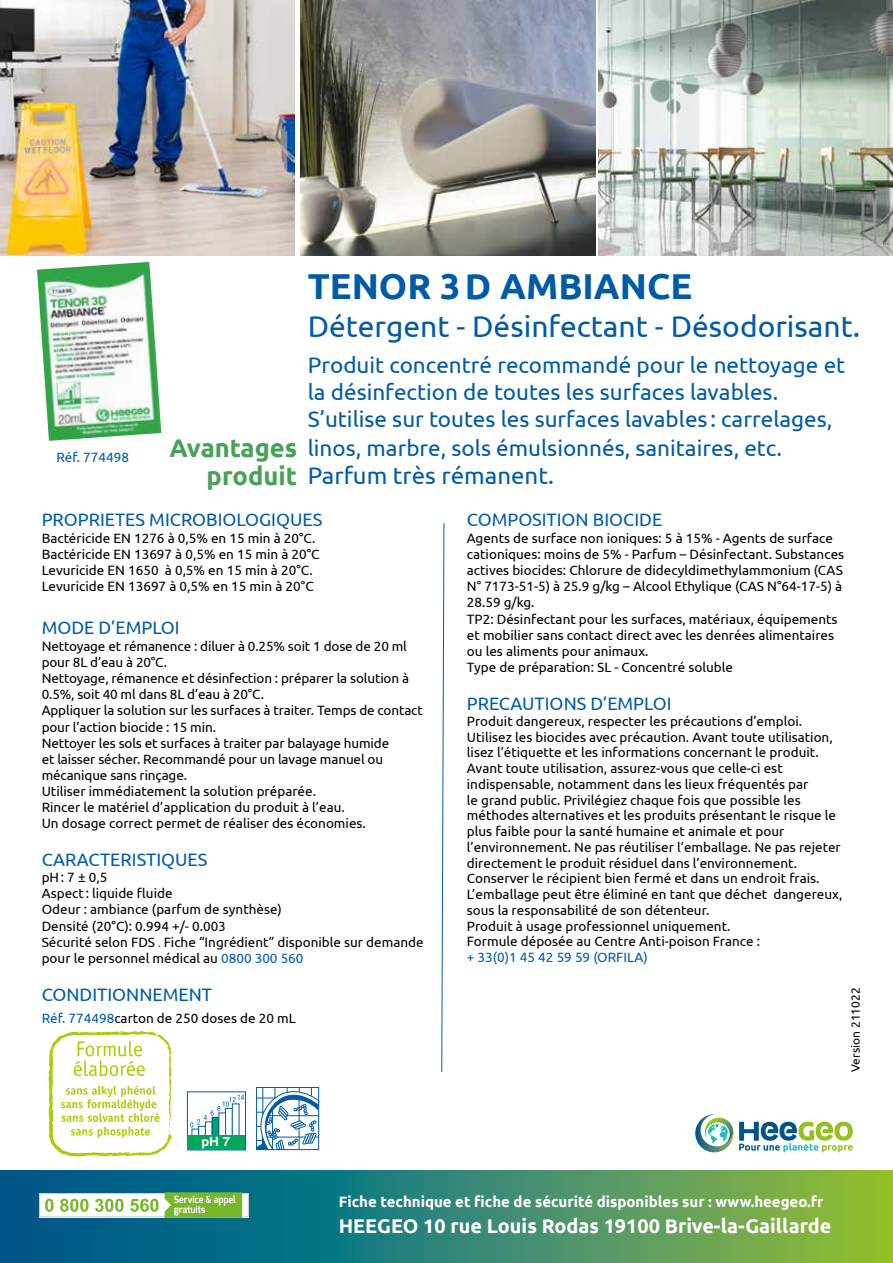
<style>
.page{position:relative;width:893px;height:1263px;background:#fff}
.page>*{position:absolute;margin:0;border:0;box-sizing:border-box;transform-origin:0 0}
.t1{font:700 36px "Ubuntu";color:#005ba6}
.t2{font:30px "Ubuntu";color:#005ba6}
.t3{font:700 25.5px "Ubuntu";color:#48a059}
.t4{font:24px "Ubuntu";color:#005ba6}
.t5{font:22.5px/27.6px "Ubuntu";color:#005ba6}
.t6{font:700 19.8px "Ubuntu";color:#fff}
.t7{font:18px "Ubuntu";color:#005ba6}
.t8{font:700 15px "Ubuntu";color:#fff}
.t9{font:13.5px/16.2px "Ubuntu";color:#000}
.t10{font:13.5px "Ubuntu";color:#005ba6}
.t11{font:700 12.6px "Helvetica Rounded";color:#fff}
.t12{font:12px "Ubuntu";color:#000}
.s1{font-weight:700;font-size:25.5px;color:#48a059}
.s2{font-size:11.7px;color:#575756}
.s3{color:#005ba6}
</style>
<div class="page">
<img style="left:598px;top:0;width:295px;height:255px">
<svg style="left:441px;top:523px;width:4px;height:549px"></svg>
<img style="left:300px;top:0;width:295px;height:255px">
<img style="left:0;top:0;width:295px;height:255px">
<div style="left:187px;top:1091px;width:59px;height:59px;border:1px solid #005ba6"></div>
<div style="left:198px;top:1126px;width:8px;height:18px;border:1px solid #005da7"></div>
<div style="left:205px;top:1121px;width:7px;height:23px;border:1px solid #005da7"></div>
<div style="left:212px;top:1117px;width:7px;height:27px;background:#00a75d"></div>
<div style="left:212px;top:1117px;width:7px;height:27px;border:1px solid #005ba6"></div>
<div style="left:225px;top:1108px;width:8px;height:36px;border:1px solid #005da7"></div>
<div style="left:232px;top:1104px;width:7px;height:40px;border:1px solid #005da7"></div>
<div style="left:188px;top:1135px;width:57px;height:14px;background:#00a75d"></div>
<svg style="left:190px;top:1094px;width:54px;height:33px"></svg>
<svg style="left:256px;top:1087px;width:63px;height:63px"></svg>
<img style="left:37px;top:262px;width:124px;height:179px">
<svg style="left:48px;top:1031px;width:124px;height:126px"></svg>
<svg style="left:0;top:1170px;width:893px;height:93px;background:#38886c"></svg>
<svg style="left:39px;top:1192px;width:210px;height:26px"></svg>
<svg style="left:695px;top:1114px;width:158px;height:39px"></svg>
<p class="t10" style="left:56px;top:449px;width:74px">Réf. 774498</p>
<h1 class="t1" style="left:308px;top:264px;width:386px">TENOR 3D AMBIANCE</h1>
<h2 class="t2" style="left:308px;top:308px;width:554px">Détergent - Désinfectant - Désodorisant.</h2>
<h3 class="t5" style="left:308px;top:350px;width:539px">Produit concentré recommandé pour le nettoyage et la désinfection de toutes les surfaces lavables.<br>S’utilise sur toutes les surfaces lavables : carrelages, linos, marbre, sols émulsionnés, sanitaires, etc.</h3>
<h3 class="t4" style="left:207px;top:461px;width:349px"><span class="s1">produit</span> Parfum très rémanent.</h3>
<h3 class="t3" style="left:169px;top:432px;width:129px">Avantages</h3>
<h3 class="t7" style="left:42px;top:509px;width:282px">PROPRIETES MICROBIOLOGIQUES</h3>
<p class="t9" style="left:42px;top:529px;width:279px">Bactéricide EN 1276 à 0,5% en 15 min à 20°C.<br>Bactéricide EN 13697 à 0,5% en 15 min à 20°C Levuricide EN 1650 à 0,5% en 15 min à 20°C.<br>Levuricide EN 13697 à 0,5% en 15 min à 20°C</p>
<h3 class="t7" style="left:42px;top:617px;width:140px">MODE D’EMPLOI</h3>
<p class="t9" style="left:42px;top:637px;width:383px">Nettoyage et rémanence : diluer à 0.25% soit 1 dose de 20 ml pour 8L d’eau à 20°C.<br>Nettoyage, rémanence et désinfection : préparer la solution à 0.5%, soit 40 ml dans 8L d’eau à 20°C.<br>Appliquer la solution sur les surfaces à traiter. Temps de contact pour l’action biocide : 15 min.<br>Nettoyer les sols et surfaces à traiter par balayage humide<br>et laisser sécher. Recommandé pour un lavage manuel ou mécanique sans rinçage.<br>Utiliser immédiatement la solution préparée.<br>Rincer le matériel d’application du produit à l’eau.<br>Un dosage correct permet de réaliser des économies.</p>
<h3 class="t7" style="left:42px;top:848px;width:167px">CARACTERISTIQUES</h3>
<p class="t9" style="left:42px;top:869px;width:384px">pH: 7 ± 0,5<br>Aspect : liquide fluide<br>Odeur : ambiance (parfum de synthèse)<br>Densité (20°C): 0.994 +/- 0.003<br>Sécurité selon FDS <span class="s2">.</span> Fiche “Ingrédient” disponible sur demande pour le personnel médical au <span class="s3">0800 300 560</span></p>
<h3 class="t7" style="left:42px;top:984px;width:172px">CONDITIONNEMENT</h3>
<p class="t9" style="left:42px;top:1009px;width:256px"><span class="s3">Réf. 774498</span>carton de 250 doses de 20 mL</p>
<p class="t11" style="left:201px;top:1134px;width:30px">pH 7</p>
<h3 class="t7" style="left:467px;top:509px;width:197px">COMPOSITION BIOCIDE</h3>
<p class="t9" style="left:467px;top:529px;width:379px">Agents de surface non ioniques: 5 à 15% - Agents de surface cationiques: moins de 5% - Parfum – Désinfectant. Substances actives biocides: Chlorure de didecyldimethylammonium (CAS N° 7173-51-5) à 25.9 g/kg – Alcool Ethylique (CAS N°64-17-5) à 28.59 g/kg.<br>TP2: Désinfectant pour les surfaces, matériaux, équipements et mobilier sans contact direct avec les denrées alimentaires ou les aliments pour animaux.<br>Type de préparation: SL - Concentré soluble</p>
<h3 class="t7" style="left:467px;top:693px;width:206px">PRECAUTIONS D’EMPLOI</h3>
<p class="t9" style="left:467px;top:713px;width:377px;line-height:15.8px">Produit dangereux, respecter les précautions d’emploi.<br>Utilisez les biocides avec précaution. Avant toute utilisation, lisez l’étiquette et les informations concernant le produit.<br>Avant toute utilisation, assurez-vous que celle-ci est indispensable, notamment dans les lieux fréquentés par<br>le grand public. Privilégiez chaque fois que possible les méthodes alternatives et les produits présentant le risque le plus faible pour la santé humaine et animale et pour l’environnement. Ne pas réutiliser l’emballage. Ne pas rejeter directement le produit résiduel dans l’environnement.<br>Conserver le récipient bien fermé et dans un endroit frais.<br>L’emballage peut être éliminé en tant que déchet dangereux, sous la responsabilité de son détenteur.<br>Produit à usage professionnel uniquement.<br>Formule déposée au Centre Anti-poison France :</p>
<p class="t10" style="left:467px;top:949px;width:182px">+ 33(0)1 45 42 59 59 (ORFILA)</p>
<p class="t12" style="left:848px;top:1072px;width:86px;rotate:-90deg">Version 211022</p>
<p class="t8" style="left:339px;top:1192px;width:486px">Fiche technique et fiche de sécurité disponibles sur : www.heegeo.fr</p>
<h3 class="t6" style="left:339px;top:1214px;width:494px">HEEGEO 10 rue Louis Rodas 19100 Brive-la-Gaillarde</h3>
</div>
